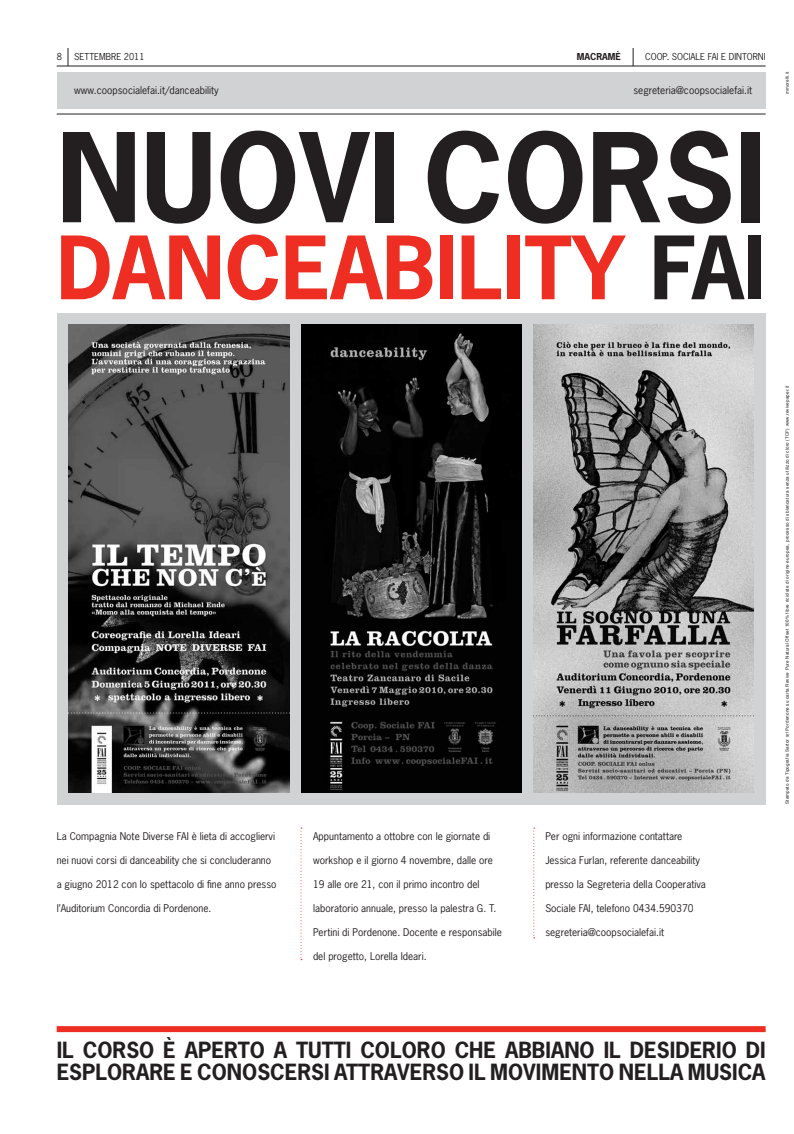
<style>
.page{position:relative;width:794px;height:1134px;background:#fff}
.page>*{position:absolute;margin:0;border:0;box-sizing:border-box;transform-origin:0 0}
.t1{font:700 116px "News Gothic Std";color:#231f20}
.t2{font:700 82px "News Gothic Std";letter-spacing:.06em;color:#ee2e22}
.t3{font:700 21px/22px "News Gothic Std";letter-spacing:.1em;color:#231f20}
.t4{font:10px "News Gothic Std";color:#231f20}
.t5{font:9px "News Gothic Std";color:#231f20}
.t6{font:700 9px "News Gothic Std";color:#231f20}
.t7{font:4.5px "Helvetica";letter-spacing:.04em;color:#231f20}
.s1{color:#231f20}
</style>
<div class="page">
<hr style="left:57px;top:66px;width:708px;height:1px;background:#231f20">
<hr style="left:57px;top:114px;width:708px;height:1px;background:#231f20">
<svg style="left:68px;top:48px;width:1px;height:18px"></svg>
<svg style="left:633px;top:48px;width:1px;height:18px"></svg>
<div style="left:57px;top:72px;width:708px;height:36px;background:#d1d2d4"></div>
<div style="left:57px;top:1026px;width:708px;height:6px;background:#ee2e22"></div>
<div style="left:57px;top:313px;width:708px;height:491px;background:#d1d2d4"></div>
<img style="left:301px;top:325px;width:220px;height:467px">
<img style="left:533px;top:325px;width:220px;height:467px">
<img style="left:69px;top:325px;width:220px;height:467px">
<svg style="left:300px;top:828px;width:2px;height:132px"></svg>
<svg style="left:533px;top:828px;width:2px;height:110px"></svg>
<p class="t5" style="left:57px;top:51px;width:7px">8</p>
<p class="t5" style="left:74px;top:51px;width:72px">settembre 2011</p>
<p class="t6" style="left:577px;top:51px;width:46px">MACRAMÈ</p>
<p class="t5" style="left:645px;top:51px;width:121px">Coop. Sociale FAI e dintorni</p>
<p class="t4" style="left:74px;top:84px;width:146px">www.coopsocialefai.it/danceability</p>
<p class="t4" style="left:633px;top:84px;width:120px">segreteria@coopsocialefai.it</p>
<h1 class="t1" style="left:57px;top:102px;width:698px">NUOVI CORSI</h1>
<h2 class="t2" style="left:57px;top:214px;width:701px">DANCEABILITY <span class="s1">FAI</span></h2>
<p class="t7" style="left:784px;top:94px;width:24px;rotate:-90deg">mmorelli.it</p>
<p class="t4" style="left:57px;top:830px;width:220px">La Compagnia Note Diverse FAI è lieta di accogliervi</p>
<p class="t4" style="left:57px;top:854px;width:216px">nei nuovi corsi di danceability che si concluderanno</p>
<p class="t4" style="left:57px;top:878px;width:221px">a giugno 2012 con lo spettacolo di fine anno presso</p>
<p class="t4" style="left:57px;top:902px;width:156px">l’Auditorium Concordia di Pordenone.</p>
<p class="t4" style="left:313px;top:830px;width:179px">Appuntamento a ottobre con le giornate di</p>
<p class="t4" style="left:313px;top:854px;width:181px">workshop e il giorno 4 novembre, dalle ore</p>
<p class="t4" style="left:313px;top:878px;width:168px">19 alle ore 21, con il primo incontro del</p>
<p class="t4" style="left:313px;top:902px;width:185px">laboratorio annuale, presso la palestra G. T.</p>
<p class="t4" style="left:313px;top:926px;width:190px">Pertini di Pordenone. Docente e responsabile</p>
<p class="t4" style="left:313px;top:950px;width:115px">del progetto, Lorella Ideari.</p>
<p class="t4" style="left:545px;top:830px;width:139px">Per ogni informazione contattare</p>
<p class="t4" style="left:545px;top:854px;width:156px">Jessica Furlan, referente danceability</p>
<p class="t4" style="left:545px;top:878px;width:162px">presso la Segreteria della Cooperativa</p>
<p class="t4" style="left:545px;top:902px;width:150px">Sociale FAI, telefono 0434.590370</p>
<p class="t4" style="left:545px;top:926px;width:120px">segreteria@coopsocialefai.it</p>
<p class="t7" style="left:784px;top:804px;width:420px;rotate:-90deg">Stampato da Tipografia Sartor srl Pordenone su carta Revive Pure Natural Offset 100% fibre riciclate di origine europea, processo di sbiancatura senza utilizzo di cloro (TCF) www.revivepaper.it</p>
<h3 class="t3" style="left:57px;top:1039px;width:709px">IL CORSO È APERTO A TUTTI COLORO CHE ABBIANO IL DESIDERIO DI<br>ESPLORARE E CONOSCERSI ATTRAVERSO IL MOVIMENTO NELLA MUSICA</h3>
</div>
